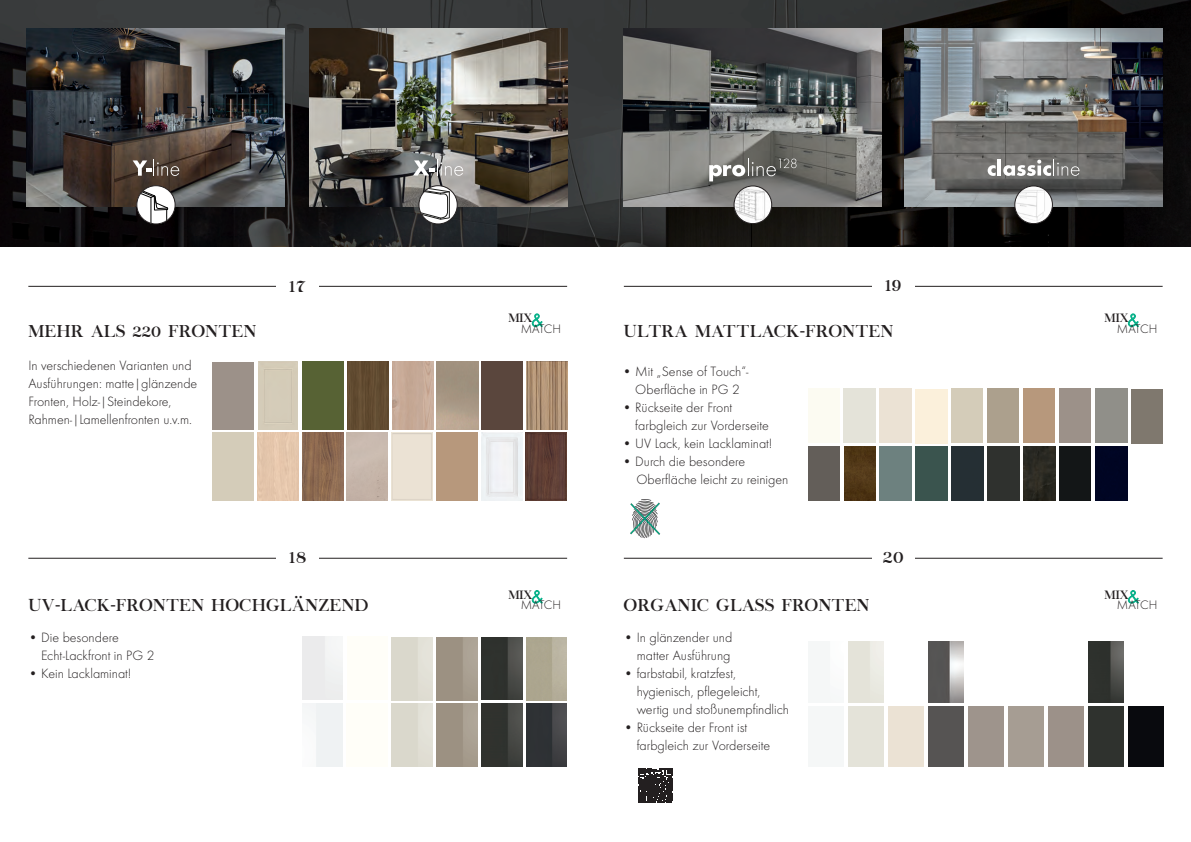
<style>
.page{position:relative;width:1191px;height:842px;background:#fff}
.page>*{position:absolute;margin:0;border:0;box-sizing:border-box;transform-origin:0 0}
.t1{font:18px "Chapaza";letter-spacing:.07em;color:#231f20}
.t2{font:17px "Chapaza";letter-spacing:.04em;color:#231f20}
.t3{font:300 14px/18px "Futura";color:#231f20}
.t4{font:300 12.8px "Futura";letter-spacing:-.02em;color:#231f20}
</style>
<div class="page">
<hr style="left:28px;top:286px;width:539px;height:1px;background:#231f20">
<div style="left:276px;top:279px;width:43px;height:20px;background:#fff"></div>
<hr style="left:28px;top:558px;width:539px;height:1px;background:#231f20">
<div style="left:276px;top:550px;width:43px;height:20px;background:#fff"></div>
<img style="left:392px;top:362px;width:41px;height:67px">
<div style="left:347px;top:362px;width:41px;height:67px;background:#624b31"></div>
<div style="left:391px;top:433px;width:42px;height:68px;background:#ebe2d4"></div>
<div style="left:482px;top:362px;width:41px;height:67px;background:#5a463d"></div>
<img style="left:481px;top:433px;width:41px;height:68px">
<img style="left:526px;top:433px;width:41px;height:68px">
<img style="left:526px;top:362px;width:41px;height:67px">
<img style="left:302px;top:433px;width:41px;height:68px">
<div style="left:257px;top:433px;width:41px;height:68px;background:#e5c6ac"></div>
<div style="left:302px;top:362px;width:41px;height:67px;background:#576234"></div>
<div style="left:258px;top:362px;width:40px;height:67px;background:#d4cbb8"></div>
<img style="left:526px;top:704px;width:41px;height:62px">
<img style="left:437px;top:637px;width:40px;height:63px">
<img style="left:437px;top:704px;width:40px;height:62px">
<img style="left:482px;top:637px;width:40px;height:63px">
<img style="left:482px;top:704px;width:40px;height:62px">
<img style="left:526px;top:637px;width:41px;height:63px">
<img style="left:392px;top:704px;width:40px;height:62px">
<hr style="left:624px;top:286px;width:538px;height:1px;background:#231f20">
<div style="left:872px;top:278px;width:42px;height:20px;background:#fff"></div>
<hr style="left:624px;top:558px;width:538px;height:1px;background:#231f20">
<div style="left:872px;top:550px;width:42px;height:20px;background:#fff"></div>
<img style="left:630px;top:500px;width:30px;height:38px">
<img style="left:848px;top:642px;width:35px;height:60px">
<img style="left:928px;top:642px;width:35px;height:60px">
<div style="left:928px;top:707px;width:35px;height:60px;background:#565453"></div>
<div style="left:1128px;top:706px;width:35px;height:61px;background:#090a0e"></div>
<div style="left:1088px;top:706px;width:35px;height:61px;background:#2f322e"></div>
<img style="left:1088px;top:642px;width:35px;height:60px">
<img style="left:1023px;top:447px;width:32px;height:54px">
<div style="left:1095px;top:447px;width:32px;height:54px;background:#000523"></div>
<div style="left:951px;top:446px;width:32px;height:55px;background:#252f34"></div>
<div style="left:915px;top:446px;width:32px;height:55px;background:#3a544e"></div>
<img style="left:844px;top:446px;width:32px;height:55px">
<div style="left:1059px;top:446px;width:32px;height:55px;background:#131617"></div>
<div style="left:808px;top:446px;width:31px;height:55px;background:#635e59"></div>
<div style="left:987px;top:446px;width:32px;height:55px;background:#2f312e"></div>
<svg style="left:638px;top:769px;width:34px;height:34px"></svg>
<svg style="left:0;top:0;width:595px;height:247px"></svg>
<img style="left:309px;top:28px;width:258px;height:179px">
<img style="left:27px;top:28px;width:258px;height:179px">
<svg style="left:419px;top:186px;width:38px;height:38px"></svg>
<svg style="left:419px;top:188px;width:30px;height:32px"></svg>
<div style="left:418px;top:185px;width:40px;height:39px;border:1px solid #231f20;border-radius:50%"></div>
<svg style="left:137px;top:186px;width:38px;height:38px"></svg>
<div style="left:136px;top:185px;width:40px;height:39px;border:1px solid #231f20;border-radius:50%"></div>
<svg style="left:413px;top:159px;width:50px;height:17px"></svg>
<svg style="left:133px;top:159px;width:46px;height:17px"></svg>
<svg style="left:595px;top:0;width:596px;height:247px"></svg>
<img style="left:624px;top:28px;width:258px;height:179px">
<img style="left:904px;top:28px;width:258px;height:179px">
<img style="left:734px;top:186px;width:37px;height:38px;border-radius:19px">
<div style="left:733px;top:185px;width:39px;height:39px;border:1px solid #231f20;border-radius:50%"></div>
<img style="left:1014px;top:186px;width:38px;height:38px;border-radius:19px">
<div style="left:1014px;top:185px;width:39px;height:39px;border:1px solid #231f20;border-radius:50%"></div>
<svg style="left:709px;top:159px;width:87px;height:22px"></svg>
<svg style="left:987px;top:165px;width:8px;height:11px"></svg>
<hr style="left:997px;top:159px;width:4px;height:17px;background:#fff">
<svg style="left:1003px;top:159px;width:76px;height:17px"></svg>
<p class="t1" style="left:290px;top:275px;width:18px">17</p>
<p class="t1" style="left:885px;top:275px;width:17px">19</p>
<p class="t2" style="left:28px;top:321px;width:229px">MEHR ALS 220 FRONTEN</p>
<p class="t4" style="left:508px;top:320px;width:54px"><sup>MIX</sup> <sup>&amp;</sup>MATCH</p>
<p class="t2" style="left:624px;top:321px;width:271px">ULTRA MATTLACK-FRONTEN</p>
<p class="t4" style="left:1104px;top:320px;width:54px"><sup>MIX</sup> <sup>&amp;</sup>MATCH</p>
<p class="t3" style="left:28px;top:356px;width:170px">In verschiedenen Varianten und<br>Ausführungen: matte|glänzende<br>Fronten, Holz-|Steindekore,<br>Rahmen-|Lamellenfronten u.v.m.</p>
<p class="t3" style="left:622px;top:361px;width:127px;text-align:center">• Mit „Sense of Touch“-<br>Oberfläche in PG 2</p>
<p class="t3" style="left:635px;top:397px;width:135px;text-indent:-13px">• Rückseite der Front farbgleich zur Vorderseite</p>
<p class="t3" style="left:622px;top:434px;width:152px">• UV Lack, kein Lacklaminat!</p>
<p class="t3" style="left:636px;top:452px;width:153px;text-indent:-14px">• Durch die besondere<br>Oberfläche leicht zu reinigen</p>
<p class="t1" style="left:289px;top:546px;width:18px">18</p>
<p class="t1" style="left:883px;top:546px;width:22px">20</p>
<p class="t2" style="left:28px;top:595px;width:341px">UV-LACK-FRONTEN HOCHGLÄNZEND</p>
<p class="t3" style="left:41px;top:628px;width:115px;text-indent:-13px">• Die besondere<br>Echt-Lackfront in PG 2</p>
<p class="t3" style="left:28px;top:664px;width:105px">• Kein Lacklaminat!</p>
<p class="t4" style="left:508px;top:597px;width:54px"><sup>MIX</sup> <sup>&amp;</sup>MATCH</p>
<p class="t2" style="left:624px;top:595px;width:247px">ORGANIC GLASS FRONTEN</p>
<p class="t3" style="left:624px;top:628px;width:110px;text-align:right">• In glänzender und matter Ausführung</p>
<p class="t3" style="left:636px;top:664px;width:154px;text-indent:-13px">• farbstabil, kratzfest, hygienisch, pflegeleicht, wertig und stoßunempfindlich</p>
<p class="t3" style="left:636px;top:718px;width:135px;text-indent:-13px">• Rückseite der Front ist farbgleich zur Vorderseite</p>
<p class="t4" style="left:1104px;top:597px;width:54px"><sup>MIX</sup> <sup>&amp;</sup>MATCH</p>
</div>
